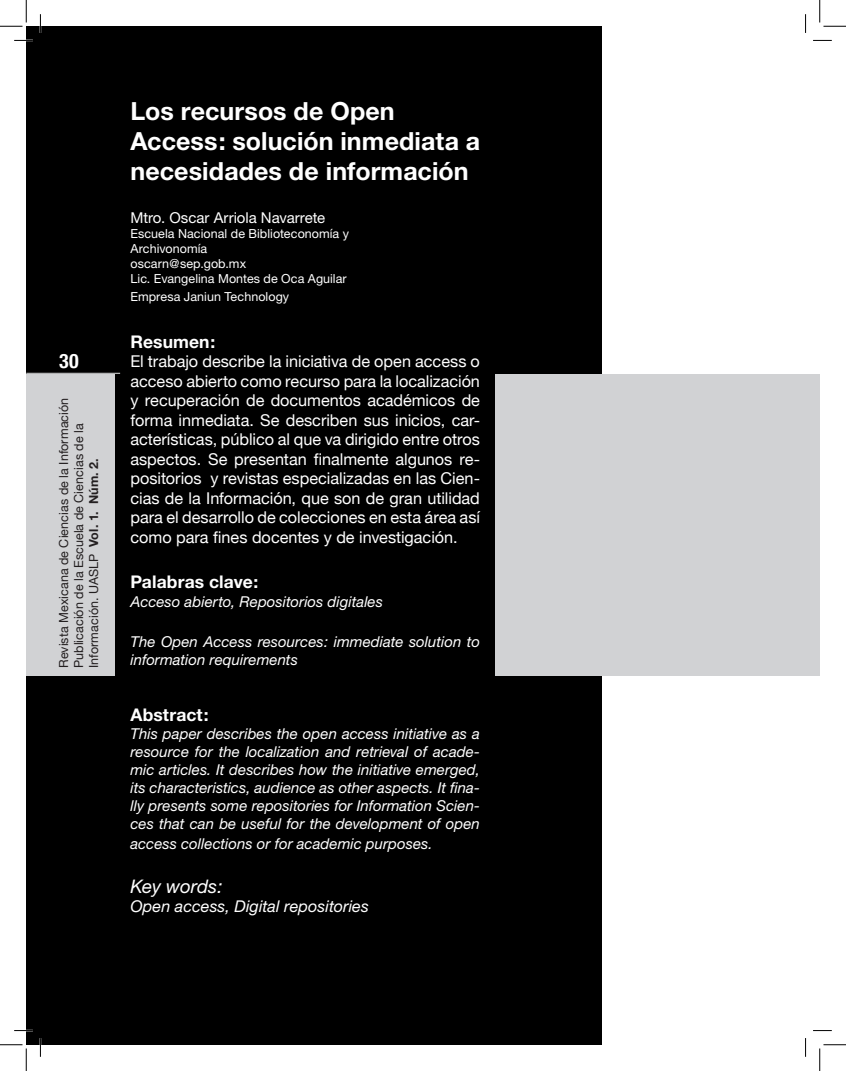
<style>
.page{position:relative;width:846px;height:1071px;background:#fff}
.page>*{position:absolute;margin:0;border:0;box-sizing:border-box;transform-origin:0 0}
.t1{font:700 25px/30px "Helvetica Neue";letter-spacing:.005em;color:#fff}
.t2{font:700 condensed 20px "Helvetica Neue";color:#fff}
.t3{font:italic 18.75px "Helvetica Neue";letter-spacing:-.01em;color:#fff}
.t4{font:700 17.5px "Helvetica Neue";letter-spacing:.005em;color:#fff}
.t5{font:16.25px/19.5px "Helvetica Neue";color:#fff;text-align:justify}
.t6{font:italic 16.25px "Helvetica Neue";letter-spacing:.005em;color:#fff}
.t7{font:italic 15px/18px "Helvetica Neue";color:#fff}
.t8{font:15px "Helvetica Neue";letter-spacing:-.005em;color:#fff}
.t9{font:12.5px "Helvetica Neue";letter-spacing:.005em;color:#fff}
.t10{font:12.5px "Helvetica Neue";letter-spacing:.005em;color:#231f20}
.s1{font-weight:700}
</style>
<div class="page">
<div style="left:26px;top:26px;width:575px;height:1019px;background:#000"></div>
<hr style="left:26px;top:373px;width:94px;height:1px;background:#e0e1e3">
<div style="left:495px;top:374px;width:325px;height:301px;background:#d1d2d4"></div>
<div style="left:26px;top:374px;width:89px;height:301px;background:#d1d2d4"></div>
<svg style="left:14px;top:40px;width:19px;height:1px"></svg>
<svg style="left:813px;top:40px;width:19px;height:1px"></svg>
<svg style="left:14px;top:1030px;width:19px;height:1px"></svg>
<svg style="left:813px;top:1030px;width:19px;height:1px"></svg>
<svg style="left:40px;top:14px;width:1px;height:19px"></svg>
<svg style="left:40px;top:1038px;width:1px;height:19px"></svg>
<svg style="left:805px;top:14px;width:1px;height:19px"></svg>
<svg style="left:805px;top:1038px;width:1px;height:19px"></svg>
<svg style="left:0;top:0;width:27px;height:27px"></svg>
<svg style="left:0;top:1044px;width:27px;height:27px"></svg>
<svg style="left:819px;top:0;width:27px;height:27px"></svg>
<svg style="left:819px;top:1044px;width:27px;height:27px"></svg>
<p class="t2" style="left:59px;top:344px;width:21px">30</p>
<p class="t10" style="left:53px;top:668px;width:272px;rotate:-90deg">Revista Mexicana de Ciencias de la Información</p>
<p class="t10" style="left:68px;top:668px;width:246px;rotate:-90deg">Publicación de la Escuela de Ciencias de la</p>
<p class="t10" style="left:83px;top:668px;width:211px;rotate:-90deg">Información. UASLP <span class="s1">Vol. 1. Núm. 2.</span></p>
<p class="t1" style="left:130px;top:96px;width:351px">Los recursos de Open<br>Access: solución inmediata a necesidades de información</p>
<p class="t8" style="left:130px;top:209px;width:196px">Mtro. Oscar Arriola Navarrete</p>
<p class="t9" style="left:130px;top:226px;width:220px">Escuela Nacional de Biblioteconomía y</p>
<p class="t9" style="left:130px;top:241px;width:78px">Archivonomía</p>
<p class="t9" style="left:130px;top:256px;width:117px">oscarn@sep.gob.mx</p>
<p class="t9" style="left:130px;top:271px;width:218px">Lic. Evangelina Montes de Oca Aguilar</p>
<p class="t9" style="left:130px;top:289px;width:160px">Empresa Janiun Technology</p>
<p class="t4" style="left:130px;top:331px;width:86px">Resumen:</p>
<p class="t5" style="left:130px;top:351px;width:351px">El trabajo describe la iniciativa de open access o acceso abierto como recurso para la localización y recuperación de documentos académicos de forma inmediata. Se describen sus inicios, car&shy;acterísticas, público al que va dirigido entre otros aspectos. Se presentan finalmente algunos re&shy;positorios y revistas especializadas en las Cien&shy;cias de la Información, que son de gran utilidad para el desarrollo de colecciones en esta área así como para fines docentes y de investigación.</p>
<p class="t4" style="left:130px;top:571px;width:129px">Palabras clave:</p>
<p class="t7" style="left:130px;top:593px;width:254px">Acceso abierto, Repositorios digitales</p>
<p class="t7" style="left:130px;top:633px;width:351px">The Open Access resources: immediate solution to information requirements</p>
<p class="t4" style="left:130px;top:704px;width:80px">Abstract:</p>
<p class="t7" style="left:130px;top:725px;width:351px;text-align:justify">This paper describes the open access initiative as a resource for the localization and retrieval of acade&shy;mic articles. It describes how the initiative emerged, its characteristics, audience as other aspects. It fina&shy;lly presents some repositories for Information Scien&shy;ces that can be useful for the development of open</p>
<p class="t7" style="left:130px;top:834px;width:304px">access collections or for academic purposes.</p>
<p class="t3" style="left:130px;top:874px;width:94px">Key words:</p>
<p class="t6" style="left:130px;top:896px;width:240px">Open access, Digital repositories</p>
</div>
